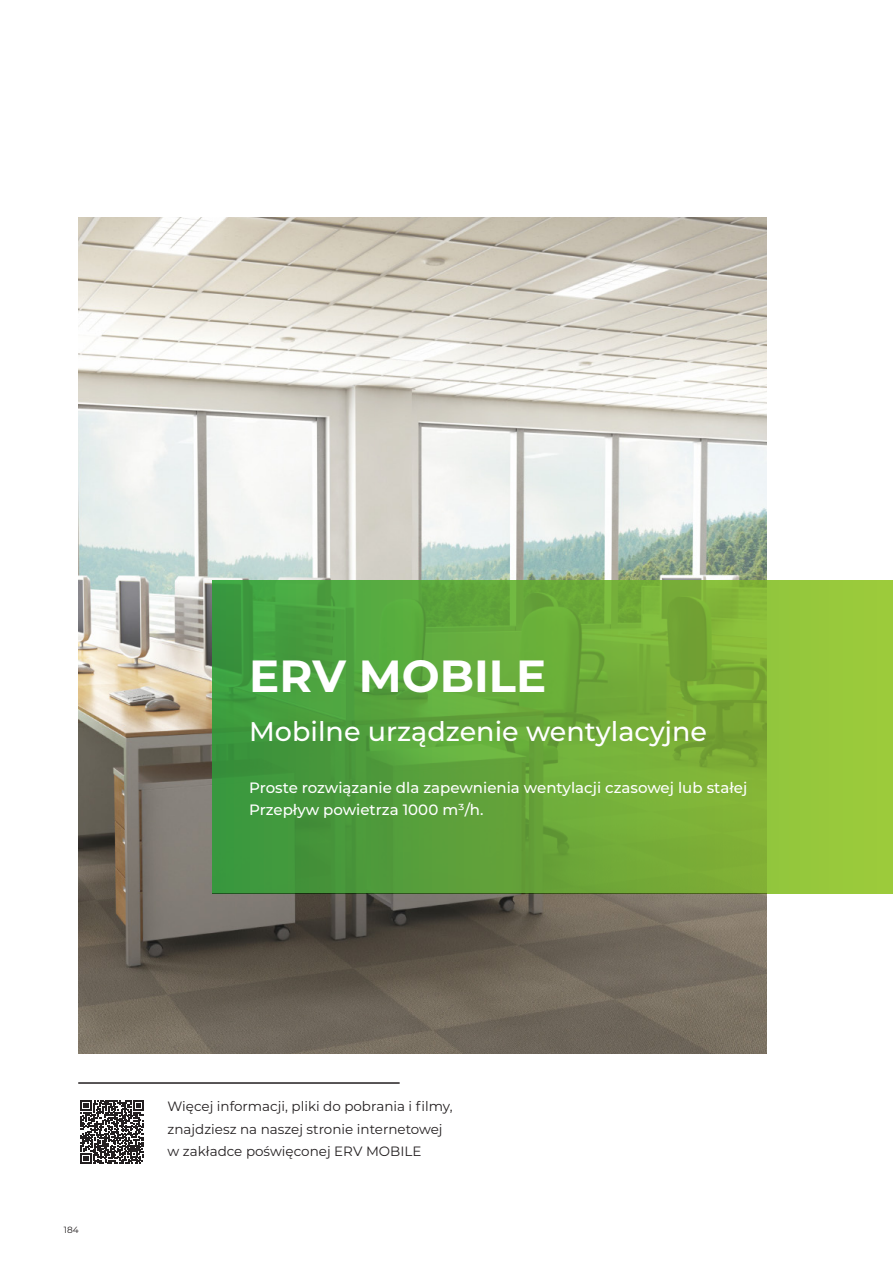
<style>
.page{position:relative;width:893px;height:1263px;background:#fff}
.page>*{position:absolute;margin:0;border:0;box-sizing:border-box;transform-origin:0 0}
.t1{font:700 45px "Montserrat";color:#fff}
.t2{font:500 27px "Montserrat";color:#fff}
.t3{font:500 15px "Montserrat";color:#fff}
.t4{font:13.5px/22.5px "Montserrat";color:#231f20}
.t5{font:9px "Montserrat";color:#231f20}
</style>
<div class="page">
<img style="left:79px;top:218px;width:687px;height:836px">
<svg style="left:213px;top:580px;width:680px;height:313px;background:#6aac3a"></svg>
<hr style="left:78px;top:1082px;width:322px;height:2px;background:#231f20">
<svg style="left:81px;top:1100px;width:63px;height:64px"></svg>
<p class="t1" style="left:249px;top:644px;width:299px">ERV MOBILE</p>
<p class="t2" style="left:249px;top:712px;width:459px">Mobilne urządzenie wentylacyjne</p>
<p class="t3" style="left:249px;top:777px;width:500px">Proste rozwiązanie dla zapewnienia wentylacji czasowej lub stałej</p>
<p class="t3" style="left:249px;top:799px;width:236px">Przepływ powietrza 1000 m³/h.</p>
<p class="t5" style="left:64px;top:1224px;width:16px">184</p>
<p class="t4" style="left:168px;top:1095px;width:287px">Więcej informacji, pliki do pobrania i filmy, znajdziesz na naszej stronie internetowej w zakładce poświęconej ERV MOBILE</p>
</div>
